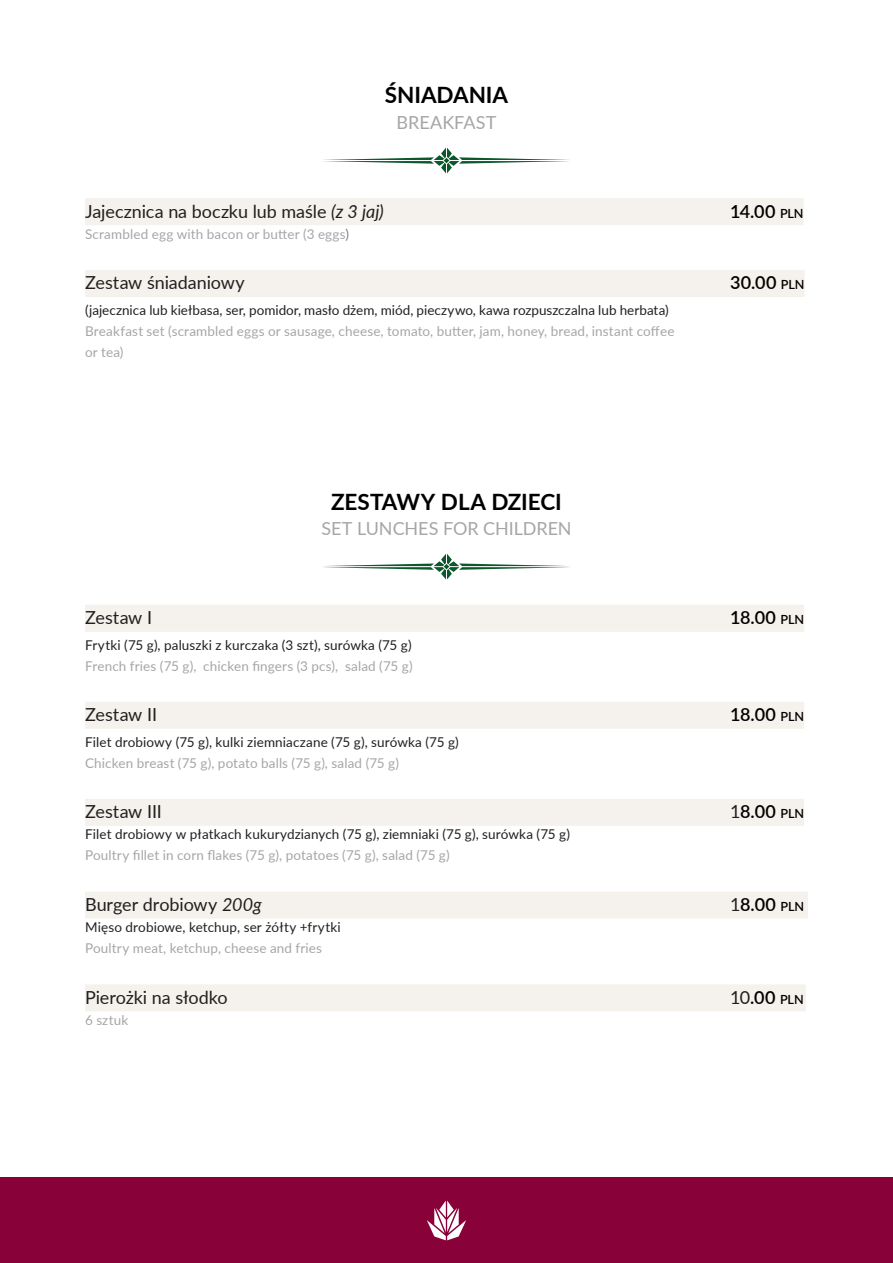
<style>
.page{position:relative;width:893px;height:1263px;background:#fff}
.page>*{position:absolute;margin:0;border:0;box-sizing:border-box;transform-origin:0 0}
.nagłówki{font:700 22.5px "Lato";color:#000}
.tekst_zwykly_pl{font:18px "Lato";letter-spacing:-.005em;color:#231f20}
.tekst_zwykly_pl-2{font:600 18px "Lato";letter-spacing:.025em;color:#000}
.nagłówki_angielskie{font:18px "Lato";color:#a6a6a6}
.tekst_zwykly_pl-3{font:600 18px "Lato";color:#000}
.tekst_angielski{font:13.5px/21px "Lato";letter-spacing:.01em;color:#a6a6a6}
.tekst_zwykly_-_objas{font:13.5px "Lato";letter-spacing:.005em;color:#231f20}
.tekst_angielski-2{font:13.5px "Lato";letter-spacing:.01em;color:#231f20}
.tekst_zwykly_pl-4{font:13.5px "Lato";letter-spacing:.01em;color:#231f20}
.s1{font-style:italic}
.s2{font-size:12.6px}
.s3{color:#808080}
.s4{font-style:inherit}
.s5{font-weight:400;color:#231f20}
</style>
<div class="page">
<div style="left:0;top:1178px;width:893px;height:85px;background:#890139"></div>
<svg style="left:427px;top:1200px;width:39px;height:40px"></svg>
<div style="left:85px;top:198px;width:719px;height:27px;background:#f5f2ed"></div>
<div style="left:85px;top:270px;width:720px;height:27px;background:#f5f2ed"></div>
<div style="left:85px;top:605px;width:719px;height:27px;background:#f5f2ed"></div>
<div style="left:85px;top:702px;width:719px;height:27px;background:#f5f2ed"></div>
<div style="left:85px;top:799px;width:719px;height:27px;background:#f5f2ed"></div>
<div style="left:85px;top:892px;width:723px;height:27px;background:#f5f2ed"></div>
<div style="left:85px;top:984px;width:721px;height:27px;background:#f5f2ed"></div>
<svg style="left:323px;top:148px;width:247px;height:25px"></svg>
<svg style="left:323px;top:554px;width:247px;height:25px"></svg>
<p class="nagłówki" style="left:385px;top:78px;width:125px">ŚNIADANIA</p>
<p class="nagłówki_angielskie" style="left:396px;top:109px;width:102px">BREAKFAST</p>
<p class="tekst_zwykly_pl" style="left:85px;top:198px;width:300px">Jajecznica na boczku lub maśle <span class="s1">(z 3 jaj)</span></p>
<p class="tekst_zwykly_pl-2" style="left:730px;top:198px;width:75px">14.00 <span class="s2">PLN</span></p>
<p class="tekst_angielski" style="left:85px;top:223px;width:266px">Scrambled egg with bacon or butter (3 eggs<span class="s3">)</span></p>
<p class="tekst_zwykly_pl" style="left:85px;top:270px;width:161px">Zestaw śniadaniowy</p>
<p class="tekst_zwykly_pl-3" style="left:730px;top:270px;width:76px">30.00 <span class="s2">PLN</span></p>
<p class="tekst_zwykly_-_objas" style="left:85px;top:300px;width:585px">(jajecznica lub kiełbasa, ser, pomidor, masło dżem, miód, pieczywo, kawa rozpuszczalna lub herbata)</p>
<p class="tekst_angielski" style="left:85px;top:320px;width:591px">Breakfast set (scrambled eggs or sausage, cheese, tomato, butter, jam, honey, bread, instant coffee or tea)</p>
<p class="nagłówki" style="left:331px;top:485px;width:232px">ZESTAWY DLA DZIECI</p>
<p class="nagłówki_angielskie" style="left:321px;top:516px;width:252px">SET LUNCHES FOR CHILDREN</p>
<p class="tekst_zwykly_pl" style="left:85px;top:605px;width:69px">Zestaw I</p>
<p class="tekst_zwykly_pl-2" style="left:730px;top:605px;width:76px">18.00 <span class="s2">PLN</span></p>
<p class="tekst_zwykly_-_objas" style="left:85px;top:635px;width:328px">Frytki (75 g), paluszki z kurczaka (3 szt), surówka (75 g)</p>
<p class="tekst_angielski" style="left:85px;top:655px;width:329px">French fries (75 g), chicken fingers (3 pcs), salad (75 g)</p>
<p class="tekst_zwykly_pl" style="left:85px;top:702px;width:74px">Zestaw II</p>
<p class="tekst_zwykly_pl-3" style="left:730px;top:702px;width:76px"><span class="s4">18</span>.00 <span class="s2">PLN</span></p>
<p class="tekst_zwykly_-_objas" style="left:85px;top:732px;width:375px">Filet drobiowy (75 g), kulki ziemniaczane (75 g), surówka (75 g)</p>
<p class="tekst_angielski" style="left:85px;top:752px;width:316px">Chicken breast (75 g), potato balls (75 g), salad (75 g)</p>
<p class="tekst_zwykly_pl" style="left:85px;top:799px;width:78px">Zestaw III</p>
<p class="tekst_zwykly_pl-2" style="left:730px;top:799px;width:75px"><span class="s5">1</span>8.00 <span class="s2">PLN</span></p>
<p class="tekst_angielski-2" style="left:85px;top:825px;width:486px">Filet drobiowy w płatkach kukurydzianych (75 g), ziemniaki (75 g), surówka (75 g)</p>
<p class="tekst_angielski" style="left:85px;top:844px;width:366px">Poultry fillet in corn flakes (75 g), potatoes (75 g), salad (75 g)</p>
<p class="tekst_zwykly_pl" style="left:85px;top:892px;width:178px">Burger drobiowy <span class="s1">200g</span></p>
<p class="tekst_zwykly_pl-2" style="left:730px;top:891px;width:75px"><span class="s5">1</span>8.00 <span class="s2">PLN</span></p>
<p class="tekst_zwykly_pl-4" style="left:85px;top:917px;width:257px">Mięso drobiowe, ketchup, ser żółty +frytki</p>
<p class="tekst_angielski" style="left:85px;top:937px;width:239px">Poultry meat, ketchup, cheese and fries</p>
<p class="tekst_zwykly_pl" style="left:85px;top:984px;width:144px">Pierożki na słodko</p>
<p class="tekst_zwykly_pl-2" style="left:730px;top:984px;width:75px"><span class="s5">10</span>.00 <span class="s2">PLN</span></p>
<p class="tekst_angielski" style="left:85px;top:1009px;width:45px">6 sztuk</p>
</div>
